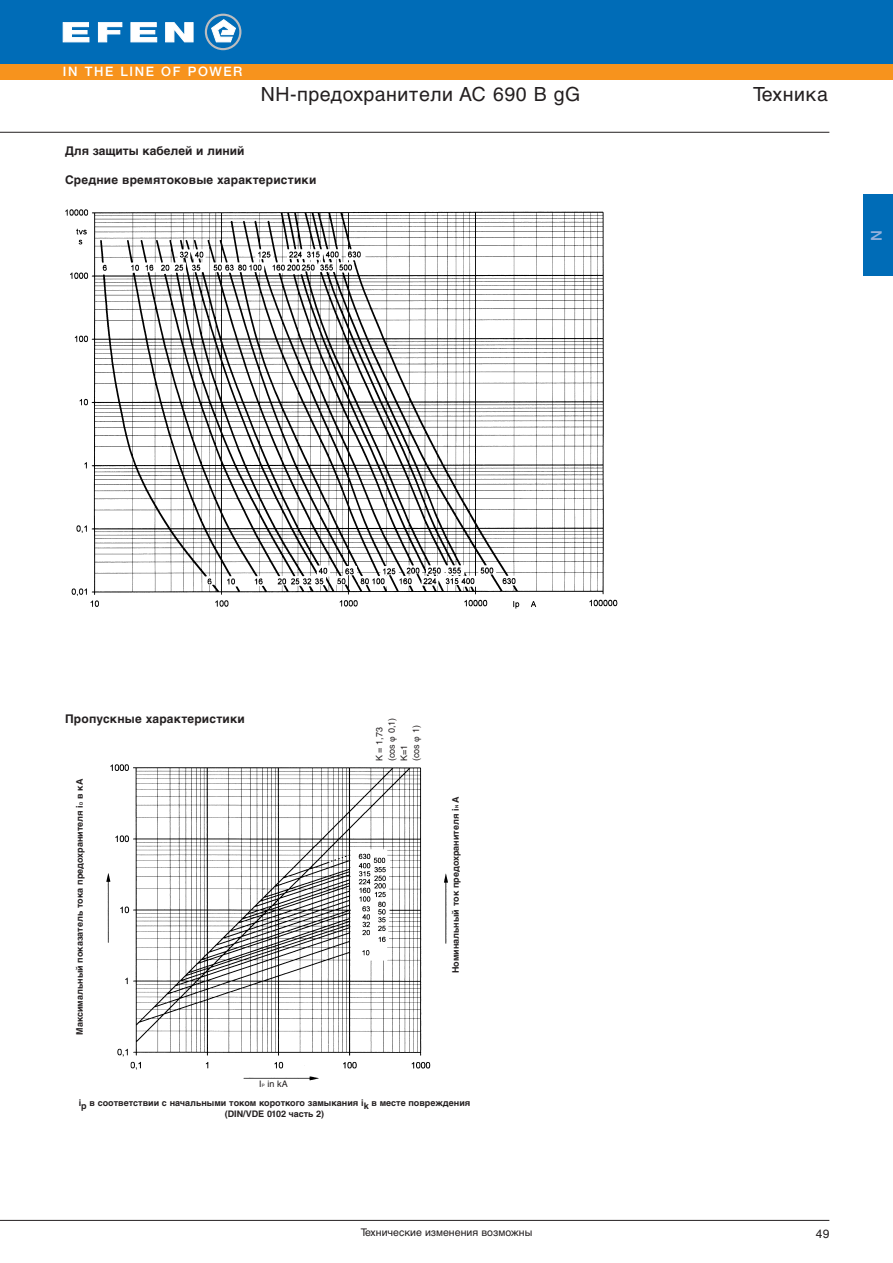
<style>
.page{position:relative;width:893px;height:1263px;background:#fff}
.page>*{position:absolute;margin:0;border:0;box-sizing:border-box;transform-origin:0 0}
.t1{font:19.5px "Helvetica Cyr Upright";letter-spacing:.03em;color:#231f20}
.t2{font:500 15px "Helvetica Neue";color:#96b2dc}
.t3{font:500 13.05px "Helvetica Neue";letter-spacing:.12em;color:#fff}
.t4{font:700 12px "Helvetica Cyr";letter-spacing:.015em;color:#231f20}
.t5{font:12px "Helvetica Cyr Upright";color:#231f20}
.t6{font:10.5px "Helvetica Cyr Upright";color:#231f20}
.t7{font:700 9px/10.5px "Helvetica Cyr";color:#231f20;text-align:center}
.t8{font:9px/12.3px "Helvetica Cyr Upright";color:#231f20}
.s1{font-family:"AG Greek+Math Pi BQ"}
.s2{font-size:4.5px}
</style>
<div class="page">
<div style="left:0;top:64px;width:892px;height:15px;background:#f7931d"></div>
<div style="left:0;top:0;width:892px;height:64px;background:#006cb7"></div>
<hr style="left:0;top:1220px;width:829px;height:1px;background:#231f20">
<hr style="left:0;top:132px;width:829px;height:1px;background:#231f20">
<svg style="left:211px;top:19px;width:25px;height:23px"></svg>
<div style="left:205px;top:14px;width:36px;height:36px;border:2px solid #bcbdc0;border-radius:50%"></div>
<svg style="left:63px;top:22px;width:26px;height:20px"></svg>
<svg style="left:98px;top:22px;width:24px;height:20px"></svg>
<svg style="left:130px;top:22px;width:27px;height:20px"></svg>
<svg style="left:165px;top:22px;width:28px;height:20px"></svg>
<div style="left:862px;top:195px;width:30px;height:81px;background:#006cb7"></div>
<img style="left:106px;top:764px;width:342px;height:317px">
<img style="left:65px;top:209px;width:553px;height:400px">
<h3 class="t3" style="left:63px;top:66px;width:181px">IN THE LINE OF POWER</h3>
<h1 class="t1" style="left:261px;top:87px;width:321px">NH-предохранители AC 690 В gG</h1>
<h1 class="t1" style="left:753px;top:87px;width:76px">Техника</h1>
<h3 class="t4" style="left:65px;top:146px;width:181px">Для защиты кабелей и линий</h3>
<h3 class="t4" style="left:65px;top:176px;width:253px">Средние времятоковые характеристики</h3>
<h2 class="t2" style="left:871px;top:241px;width:12px;rotate:-90deg">N</h2>
<h3 class="t4" style="left:65px;top:714px;width:181px">Пропускные характеристики</h3>
<p class="t8" style="left:374px;top:761px;width:45px;rotate:-90deg">K = 1,73 (cos <span class="s1">f</span> 0,1)<br>K=1<br>(cos <span class="s1">f</span> 1)</p>
<p class="t7" style="left:75px;top:1035px;width:258px;rotate:-90deg">Максимальный показатель тока предохранителя i<span class="s2">D</span> в кA</p>
<p class="t8" style="left:259px;top:1079px;width:30px">I<span class="s2">P</span> in kA</p>
<p class="t7" style="left:451px;top:973px;width:178px;rotate:-90deg">Номинальный ток предохранителя i<span class="s2">N</span> A</p>
<p class="t7" style="left:79px;top:1099px;width:393px">ip в соответствии с начальными током короткого замыкания ik в месте повреждения (DIN/VDE 0102 часть 2)</p>
<p class="t6" style="left:361px;top:1229px;width:173px">Технические изменения возможны</p>
<h3 class="t5" style="left:816px;top:1229px;width:15px">49</h3>
</div>
